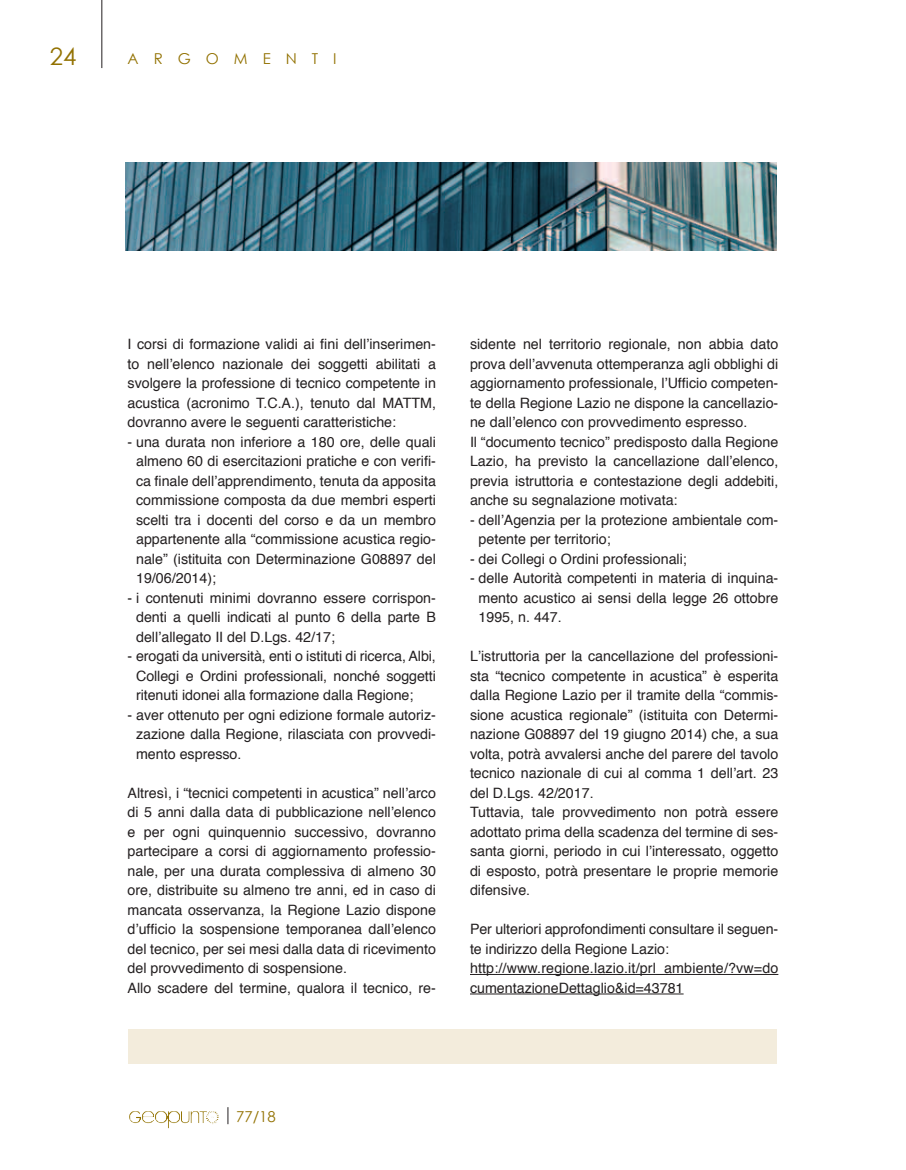
<style>
.page{position:relative;width:906px;height:1170px;background:#fff}
.page>*{position:absolute;margin:0;border:0;box-sizing:border-box;transform-origin:0 0}
.t1{font:24px "Century Gothic";color:#927100}
.t2{font:15px "Century Gothic";letter-spacing:1em;color:#927100}
.t3{font:14.25px/19.5px "Helvetica";color:#231f20;text-align:justify}
</style>
<div class="page">
<hr style="left:101px;top:0;width:1px;height:68px;background:#231f20">
<svg style="left:227px;top:1107px;width:1px;height:17px"></svg>
<svg style="left:206px;top:1111px;width:10px;height:12px"></svg>
<hr style="left:470px;top:974px;width:308px;height:1px;background:#231f20">
<hr style="left:470px;top:993px;width:213px;height:1px;background:#231f20">
<img style="left:126px;top:163px;width:650px;height:87px">
<div style="left:128px;top:1029px;width:648px;height:34px;background:#f3ecdc"></div>
<h1 class="t1" style="left:50px;top:41px;width:28px">24</h1>
<p class="t2" style="left:128px;top:50px;width:211px">ARGOMENTI</p>
<p class="t3" style="left:128px;top:334px;width:310px">I corsi di formazione validi ai fini dell’inserimen&shy;to nell’elenco nazionale dei soggetti abilitati a svolgere la professione di tecnico competente in acustica (acronimo T.C.A.), tenuto dal MATTM, dovranno avere le seguenti caratteristiche:</p>
<p class="t3" style="left:136px;top:432px;width:301px;text-indent:-9px">- una durata non inferiore a 180 ore, delle quali almeno 60 di esercitazioni pratiche e con verifi&shy;ca finale dell’apprendimento, tenuta da apposita commissione composta da due membri esperti scelti tra i docenti del corso e da un membro appartenente alla “commissione acustica regio&shy;nale” (istituita con Determinazione G08897 del 19/06/2014);</p>
<p class="t3" style="left:136px;top:588px;width:301px;text-indent:-9px">- i contenuti minimi dovranno essere corrispon&shy;denti a quelli indicati al punto 6 della parte B dell’allegato II del D.Lgs. 42/17;</p>
<p class="t3" style="left:136px;top:646px;width:301px;text-indent:-9px">- erogati da università, enti o istituti di ricerca, Albi, Collegi e Ordini professionali, nonché soggetti ritenuti idonei alla formazione dalla Regione;</p>
<p class="t3" style="left:136px;top:705px;width:301px;text-indent:-9px">- aver ottenuto per ogni edizione formale autoriz&shy;zazione dalla Regione, rilasciata con provvedi&shy;mento espresso.</p>
<p class="t3" style="left:128px;top:783px;width:310px;text-align:left">Altresì, i “tecnici competenti in acustica” nell’arco di 5 anni dalla data di pubblicazione nell’elenco e per ogni quinquennio successivo, dovranno partecipare a corsi di aggiornamento professio&shy;nale, per una durata complessiva di almeno 30 ore, distribuite su almeno tre anni, ed in caso di mancata osservanza, la Regione Lazio dispone d’ufficio la sospensione temporanea dall’elenco del tecnico, per sei mesi dalla data di ricevimento del provvedimento di sospensione.<br>Allo scadere del termine, qualora il tecnico, re-</p>
<p class="t3" style="left:470px;top:334px;width:310px;text-align:left">sidente nel territorio regionale, non abbia dato prova dell’avvenuta ottemperanza agli obblighi di aggiornamento professionale, l’Ufficio competen&shy;te della Regione Lazio ne dispone la cancellazio&shy;ne dall’elenco con provvedimento espresso.<br>Il “documento tecnico” predisposto dalla Regione Lazio, ha previsto la cancellazione dall’elenco, previa istruttoria e contestazione degli addebiti, anche su segnalazione motivata:</p>
<p class="t3" style="left:478px;top:510px;width:301px;text-indent:-9px">- dell’Agenzia per la protezione ambientale com&shy;petente per territorio;</p>
<p class="t3" style="left:470px;top:549px;width:218px">- dei Collegi o Ordini professionali;</p>
<p class="t3" style="left:478px;top:568px;width:301px;text-indent:-9px">- delle Autorità competenti in materia di inquina&shy;mento acustico ai sensi della legge 26 ottobre 1995, n. 447.</p>
<p class="t3" style="left:470px;top:646px;width:310px;text-align:left">L’istruttoria per la cancellazione del professioni&shy;sta “tecnico competente in acustica” è esperita dalla Regione Lazio per il tramite della “commis&shy;sione acustica regionale” (istituita con Determi&shy;nazione G08897 del 19 giugno 2014) che, a sua volta, potrà avvalersi anche del parere del tavolo tecnico nazionale di cui al comma 1 dell’art. 23 del D.Lgs. 42/2017.<br>Tuttavia, tale provvedimento non potrà essere adottato prima della scadenza del termine di ses&shy;santa giorni, periodo in cui l’interessato, oggetto di esposto, potrà presentare le proprie memorie difensive.</p>
<p class="t3" style="left:470px;top:919px;width:310px;text-align:left">Per ulteriori approfondimenti consultare il seguen&shy;te indirizzo della Regione Lazio: http://www.regione.lazio.it/prl_ambiente/?vw=do cumentazioneDettaglio&amp;id=43781</p>
<p class="t2" style="left:236px;top:1106px;width:41px">77/18</p>
</div>
